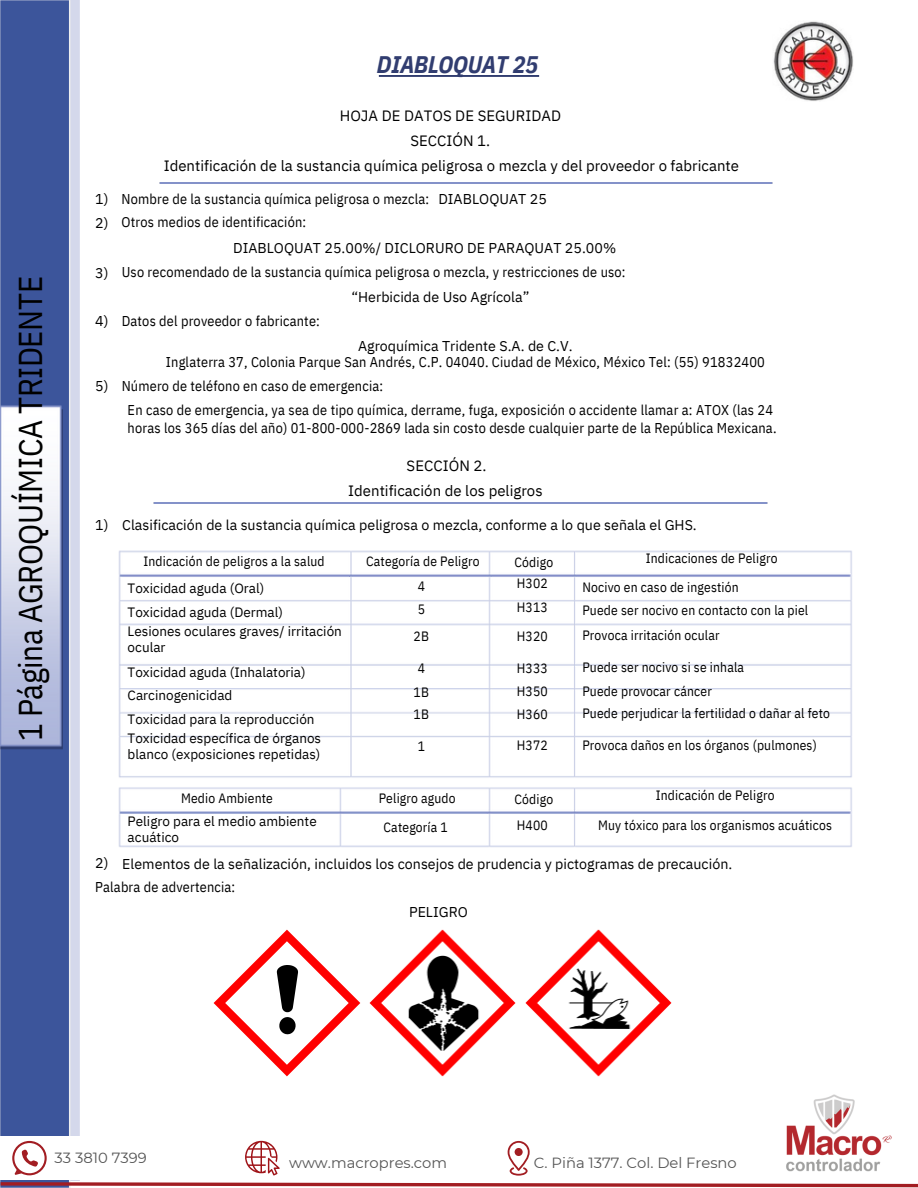
<style>
.page{position:relative;width:918px;height:1188px;background:#fff}
.page>*{position:absolute;margin:0;border:0;box-sizing:border-box;transform-origin:0 0}
.t1{font:33px "IBM Plex Sans Cond";letter-spacing:-.01em;color:#000}
.t2{font:italic 700 24px "IBM Plex Sans Cond";letter-spacing:-.01em;color:#313d70}
.t3{font:15px/24.8px "IBM Plex Sans";color:#000;text-align:center}
.t4{font:14.7px "Montserrat";color:#545454}
.t5{font:14.25px/23.7px "IBM Plex Sans Cond";letter-spacing:.015em;color:#000}
.t6{font:14.25px/23.7px "IBM Plex Sans";color:#000}
.t7{font:13.5px/29.2px "IBM Plex Sans Cond";letter-spacing:.015em;color:#000;text-align:center}
.t8{font:13.5px/15.8px "IBM Plex Sans";color:#000}
</style>
<div class="page">
<img style="left:773px;top:21px;width:80px;height:80px">
<img style="left:378px;top:75px;width:162px;height:2px">
<img style="left:0;top:0;width:78px;height:1136px">
<img style="left:0;top:397px;width:76px;height:357px">
<img style="left:118px;top:550px;width:734px;height:297px">
<img style="left:213px;top:929px;width:148px;height:148px">
<img style="left:369px;top:929px;width:303px;height:148px">
<svg style="left:0;top:1141px;width:759px;height:47px"></svg>
<img style="left:759px;top:1094px;width:159px;height:94px">
<p class="t2" style="left:377px;top:49px;width:163px">DIABLOQUAT 25</p>
<p class="t1" style="left:8px;top:741px;width:467px;rotate:-90deg">1 Página AGROQUÍMICA TRIDENTE</p>
<h3 class="t6" style="left:95px;top:187px;width:15px">1)<br>2)</h3>
<p class="t6" style="left:95px;top:260px;width:15px">3)</p>
<p class="t6" style="left:95px;top:309px;width:15px">4)</p>
<p class="t6" style="left:95px;top:374px;width:15px">5)</p>
<p class="t6" style="left:95px;top:513px;width:15px">1)</p>
<p class="t3" style="left:164px;top:103px;width:577px">HOJA DE DATOS DE SEGURIDAD<br>SECCIÓN 1.<br>Identificación de la sustancia química peligrosa o mezcla y del proveedor o fabricante</p>
<p class="t5" style="left:122px;top:186px;width:309px">Nombre de la sustancia química peligrosa o mezcla:<br>Otros medios de identificación:</p>
<p class="t5" style="left:122px;top:260px;width:505px">Uso recomendado de la sustancia química peligrosa o mezcla, y restricciones de uso:</p>
<p class="t5" style="left:122px;top:308px;width:200px">Datos del proveedor o fabricante:</p>
<p class="t6" style="left:358px;top:334px;width:216px">Agroquímica Tridente S.A. de C.V.</p>
<p class="t5" style="left:166px;top:349px;width:601px">Inglaterra 37, Colonia Parque San Andrés, C.P. 04040. Ciudad de México, México Tel: (55) 91832400</p>
<p class="t5" style="left:122px;top:373px;width:263px">Número de teléfono en caso de emergencia:</p>
<p class="t5" style="left:128px;top:398px;width:647px">En caso de emergencia, ya sea de tipo química, derrame, fuga, exposición o accidente llamar a: ATOX (las 24</p>
<p class="t5" style="left:128px;top:416px;width:650px">horas los 365 días del año) 01-800-000-2869 lada sin costo desde cualquier parte de la República Mexicana.</p>
<p class="t6" style="left:438px;top:187px;width:110px">DIABLOQUAT 25</p>
<p class="t6" style="left:233px;top:236px;width:385px">DIABLOQUAT 25.00%/ DICLORURO DE PARAQUAT 25.00%</p>
<p class="t6" style="left:351px;top:285px;width:180px">“Herbicida de Uso Agrícola”</p>
<p class="t3" style="left:348px;top:453px;width:196px">SECCIÓN 2.<br>Identificación de los peligros</p>
<p class="t6" style="left:122px;top:513px;width:576px">Clasificación de la sustancia química peligrosa o mezcla, conforme a lo que señala el GHS.</p>
<p class="t7" style="left:646px;top:543px;width:133px">Indicaciones de Peligro</p>
<p class="t7" style="left:582px;top:572px;width:158px">Nocivo en caso de ingestión</p>
<p class="t7" style="left:582px;top:595px;width:227px">Puede ser nocivo en contacto con la piel</p>
<p class="t7" style="left:582px;top:621px;width:139px">Provoca irritación ocular</p>
<p class="t7" style="left:582px;top:652px;width:163px">Puede ser nocivo si se inhala</p>
<p class="t7" style="left:582px;top:676px;width:131px">Puede provocar cáncer</p>
<p class="t7" style="left:582px;top:698px;width:249px">Puede perjudicar la fertilidad o dañar al feto</p>
<p class="t7" style="left:582px;top:730px;width:236px">Provoca daños en los órganos (pulmones)</p>
<p class="t7" style="left:656px;top:780px;width:120px">Indicación de Peligro</p>
<p class="t7" style="left:143px;top:546px;width:183px">Indicación de peligros a la salud</p>
<p class="t7" style="left:366px;top:549px;width:115px;line-height:24.8px">Categoría de Peligro<br>4</p>
<p class="t7" style="left:418px;top:595px;width:9px">5</p>
<p class="t7" style="left:414px;top:622px;width:17px">2B</p>
<p class="t7" style="left:418px;top:653px;width:9px">4</p>
<p class="t7" style="left:414px;top:677px;width:17px">1B</p>
<p class="t7" style="left:414px;top:699px;width:17px">1B</p>
<p class="t7" style="left:418px;top:731px;width:9px">1</p>
<p class="t7" style="left:514px;top:551px;width:40px;line-height:21.3px;text-align:left">Código<br>H302</p>
<p class="t7" style="left:517px;top:592px;width:32px">H313</p>
<p class="t7" style="left:517px;top:621px;width:32px">H320</p>
<p class="t7" style="left:517px;top:653px;width:32px">H333</p>
<p class="t7" style="left:517px;top:677px;width:32px">H350</p>
<p class="t7" style="left:517px;top:699px;width:32px">H360</p>
<p class="t7" style="left:517px;top:731px;width:32px">H372</p>
<p class="t8" style="left:128px;top:580px;width:138px">Toxicidad aguda (Oral)</p>
<p class="t8" style="left:128px;top:604px;width:157px">Toxicidad aguda (Dermal)</p>
<p class="t8" style="left:128px;top:623px;width:216px">Lesiones oculares graves/ irritación ocular</p>
<p class="t8" style="left:128px;top:664px;width:180px">Toxicidad aguda (Inhalatoria)</p>
<p class="t8" style="left:128px;top:687px;width:106px">Carcinogenicidad</p>
<p class="t8" style="left:128px;top:711px;width:188px">Toxicidad para la reproducción</p>
<p class="t8" style="left:128px;top:730px;width:195px">Toxicidad específica de órganos</p>
<p class="t8" style="left:128px;top:746px;width:194px">blanco (exposiciones repetidas)</p>
<p class="t7" style="left:181px;top:783px;width:93px">Medio Ambiente</p>
<p class="t7" style="left:379px;top:783px;width:78px">Peligro agudo<br>Categoría 1</p>
<p class="t7" style="left:514px;top:786px;width:40px;line-height:25.8px;text-align:left">Código<br>H400</p>
<p class="t8" style="left:128px;top:813px;width:191px">Peligro para el medio ambiente</p>
<p class="t7" style="left:598px;top:810px;width:235px">Muy tóxico para los organismos acuáticos</p>
<p class="t8" style="left:128px;top:829px;width:53px">acuático</p>
<h3 class="t6" style="left:95px;top:851px;width:15px">2)</h3>
<p class="t6" style="left:122px;top:852px;width:612px">Elementos de la señalización, incluidos los consejos de prudencia y pictogramas de precaución.</p>
<p class="t5" style="left:95px;top:875px;width:142px">Palabra de advertencia:</p>
<p class="t6" style="left:409px;top:900px;width:60px">PELIGRO</p>
<h3 class="t4" style="left:55px;top:1149px;width:94px">33 3810 7399</h3>
<p class="t4" style="left:289px;top:1153px;width:160px">www.macropres.com</p>
<p class="t4" style="left:534px;top:1153px;width:204px">C. Piña 1377. Col. Del Fresno</p>
</div>
